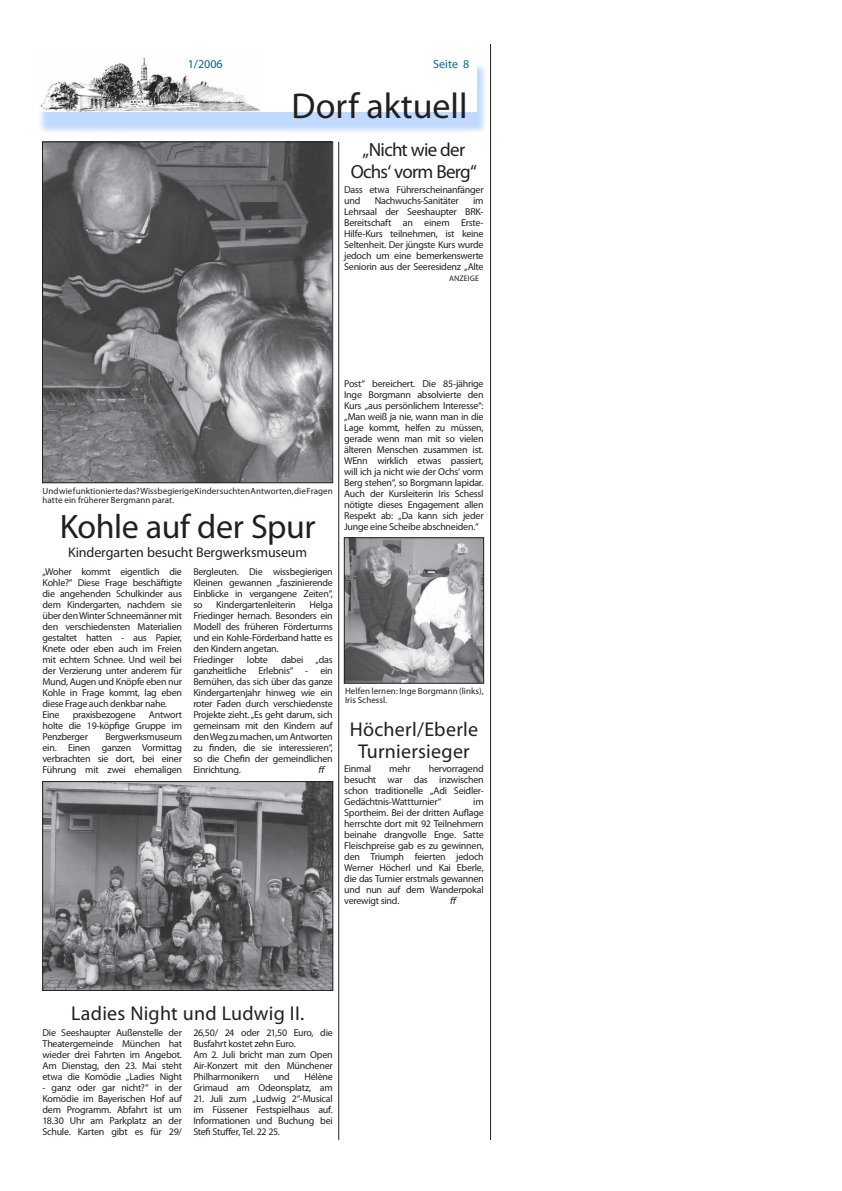
<style>
.page{position:relative;width:842px;height:1191px;background:#fff}
.page>*{position:absolute;margin:0;border:0;box-sizing:border-box;transform-origin:0 0}
.t1{font:36px "Rotis Serif";color:#231f20}
.t2{font:700 34px "Rotis Serif";letter-spacing:-.01em;color:#231f20}
.t3{font:700 20px/22px "Rotis Serif";letter-spacing:.015em;color:#231f20;text-align:center}
.t4{font:italic 20px "Rotis Serif";letter-spacing:.01em;color:#231f20}
.t5{font:700 19px/22px "Rotis Serif";letter-spacing:-.04em;color:#231f20;text-align:center}
.t6{font:14px "Rotis Serif";letter-spacing:-.005em;color:#231f20}
.t7{font:300 12px "Rotis Sans Serif";color:#006991}
.t8{font:12px "Rotis Sans Serif";color:#006991}
.t9{font:10px/11px "Rotis Serif";letter-spacing:-.025em;color:#231f20;text-align:justify}
.t10{font:italic 10px "Rotis Semi Serif";color:#231f20}
.t11{font:700 9px/9.5px "Rotis Sans Serif";letter-spacing:.005em;color:#231f20}
.t12{font:8px "Rotis Sans Serif";letter-spacing:.005em;color:#231f20}
</style>
<div class="page">
<div style="left:36px;top:62px;width:452px;height:73px;background:#2b80ff;opacity:.3"></div>
<div style="left:37px;top:51px;width:439px;height:61px;background:#fff"></div>
<img style="left:40px;top:57px;width:221px;height:55px">
<hr style="left:490px;top:44px;width:1px;height:1096px;background:#231f20">
<img style="left:44px;top:144px;width:287px;height:337px">
<div style="left:42px;top:142px;width:291px;height:341px;border:1px solid #231f20"></div>
<img style="left:45px;top:783px;width:286px;height:205px">
<div style="left:43px;top:781px;width:290px;height:209px;border:1px solid #231f20"></div>
<img style="left:346px;top:539px;width:136px;height:142px">
<div style="left:344px;top:537px;width:140px;height:146px;border:1px solid #231f20"></div>
<hr style="left:338px;top:142px;width:1px;height:998px;background:#231f20">
<p class="t7" style="left:188px;top:57px;width:36px">1/2006</p>
<p class="t8" style="left:433px;top:57px;width:37px">Seite 8</p>
<h1 class="t1" style="left:292px;top:86px;width:177px">Dorf aktuell</h1>
<h3 class="t5" style="left:351px;top:139px;width:128px">„Nicht wie der<br>Ochs‘ vorm Berg“</h3>
<p class="t9" style="left:344px;top:184px;width:141px">Dass etwa Führerscheinanfänger und</p>
<p class="t9" style="left:375px;top:195px;width:85px">Nachwuchs-Sanitäter</p>
<p class="t9" style="left:344px;top:195px;width:141px;text-indent:129px">im Lehrsaal der Seeshaupter BRK-Bereitschaft an einem Erste-Hilfe-Kurs teilnehmen, ist keine Seltenheit. Der jüngste Kurs wurde jedoch um eine bemerkenswerte Seniorin aus der Seeresidenz „Alte</p>
<p class="t12" style="left:449px;top:274px;width:31px">ANZEIGE</p>
<p class="t11" style="left:43px;top:486px;width:292px">Und wie funktionierte das? Wissbegierige Kinder suchten Antworten, die Fragen hatte ein früherer Bergmann parat.</p>
<h2 class="t2" style="left:60px;top:508px;width:257px">Kohle auf der Spur</h2>
<h3 class="t6" style="left:68px;top:545px;width:241px">Kindergarten besucht Bergwerksmuseum</h3>
<p class="t9" style="left:43px;top:566px;width:141px;text-align:left">„Woher kommt eigentlich die<br>Kohle?“ Diese Frage beschäftigte die angehenden Schulkinder aus dem Kindergarten, nachdem sie über den Winter Schneemänner mit den verschiedensten Materialien gestaltet hatten - aus Papier,<br>Knete oder eben auch im Freien mit echtem Schnee. Und weil bei der Verzierung unter anderem für<br>Mund, Augen und Knöpfe eben nur<br>Kohle in Frage kommt, lag eben diese Frage auch denkbar nahe.<br>Eine</p>
<p class="t9" style="left:193px;top:566px;width:141px">Bergleuten. Die wissbegierigen Kleinen gewannen „faszinierende Einblicke in vergangene Zeiten“, so</p>
<p class="t9" style="left:193px;top:599px;width:141px;text-align:left;text-indent:116px">Helga<br>Friedinger hernach. Besonders ein<br>Modell des früheren Förderturms und ein Kohle-Förderband hatte es den Kindern angetan.<br>Friedinger</p>
<p class="t9" style="left:216px;top:599px;width:81px">Kindergartenleiterin</p>
<p class="t9" style="left:193px;top:654px;width:141px;text-indent:88px">dabei „das ganzheitliche Erlebnis“ - ein Bemühen, das sich über das ganze Kindergartenjahr hinweg wie ein roter Faden durch verschiedenste Projekte zieht. „Es geht darum, sich gemeinsam mit den Kindern auf den Weg zu machen, um Antworten zu finden, die sie interessieren“, so die Chefin der gemeindlichen Einrichtung.</p>
<p class="t9" style="left:247px;top:654px;width:22px">lobte</p>
<p class="t9" style="left:73px;top:709px;width:64px">praxisbezogene</p>
<p class="t9" style="left:43px;top:709px;width:141px;text-indent:106px">Antwort holte die 19-köpfige Gruppe im Penzberger</p>
<p class="t9" style="left:43px;top:731px;width:141px;text-indent:63px">Bergwerksmuseum ein. Einen ganzen Vormittag verbrachten sie dort, bei einer Führung mit zwei ehemaligen</p>
<p class="t10" style="left:318px;top:764px;width:9px">ff</p>
<p class="t9" style="left:344px;top:378px;width:141px">Post“ bereichert. Die 85-jährige Inge Borgmann absolvierte den Kurs „aus persönlichem Interesse“: „Man weiß ja nie, wann man in die Lage kommt, helfen zu müssen, gerade wenn man mit so vielen älteren Menschen zusammen ist.<br>WEnn wirklich etwas passiert, will ich ja nicht wie der Ochs‘ vorm Berg stehen“, so Borgmann lapidar.<br>Auch der Kursleiterin Iris Schessl nötigte dieses Engagement allen Respekt ab: „Da kann sich jeder Junge eine Scheibe abschneiden.“</p>
<p class="t11" style="left:345px;top:686px;width:140px">Helfen lernen: Inge Borgmann (links),<br>Iris Schessl.</p>
<h3 class="t3" style="left:350px;top:719px;width:130px">Höcherl/Eberle<br>Turniersieger</h3>
<p class="t9" style="left:344px;top:763px;width:28px">Einmal</p>
<p class="t9" style="left:389px;top:763px;width:23px">mehr</p>
<p class="t9" style="left:344px;top:763px;width:141px;text-indent:84px">hervorragend besucht war das inzwischen schon traditionelle „Adi Seidler-Gedächtnis-Wattturnier“</p>
<p class="t9" style="left:344px;top:796px;width:141px;text-indent:129px">im Sportheim. Bei der dritten Auflage herrschte dort mit 92 Teilnehmern beinahe drangvolle Enge. Satte Fleischpreise gab es zu gewinnen, den Triumph feierten jedoch Werner Höcherl und Kai Eberle, die das Turnier erstmals gewannen und nun auf dem Wanderpokal verewigt sind.</p>
<p class="t10" style="left:450px;top:895px;width:9px">ff</p>
<h3 class="t4" style="left:71px;top:1002px;width:235px">Ladies Night und Ludwig II.</h3>
<p class="t9" style="left:43px;top:1027px;width:141px">Die Seeshaupter Außenstelle der Theatergemeinde München hat wieder drei Fahrten im Angebot.<br>Am Dienstag, den 23. Mai steht etwa die Komödie „Ladies Night</p>
<p class="t9" style="left:43px;top:1082px;width:141px">- ganz oder gar nicht?“ in der Komödie im Bayerischen Hof auf dem Programm. Abfahrt ist um 18.30 Uhr am Parkplatz an der Schule. Karten gibt es für 29/</p>
<p class="t9" style="left:193px;top:1027px;width:141px;text-align:left">26,50/ 24 oder 21,50 Euro, die<br>Busfahrt kostet zehn Euro.<br>Am 2. Juli bricht man zum Open<br>Air-Konzert mit den Münchener<br>Philharmonikern</p>
<p class="t9" style="left:193px;top:1071px;width:141px;text-align:right">Hélène<br>Grimaud am Odeonsplatz, am</p>
<p class="t9" style="left:193px;top:1093px;width:141px">21. Juli zum „Ludwig 2“-Musical im Füssener Festspielhaus auf.<br>Informationen und Buchung bei Stefi Stuffer, Tel. 22 25.</p>
<p class="t9" style="left:274px;top:1071px;width:18px">und</p>
</div>
